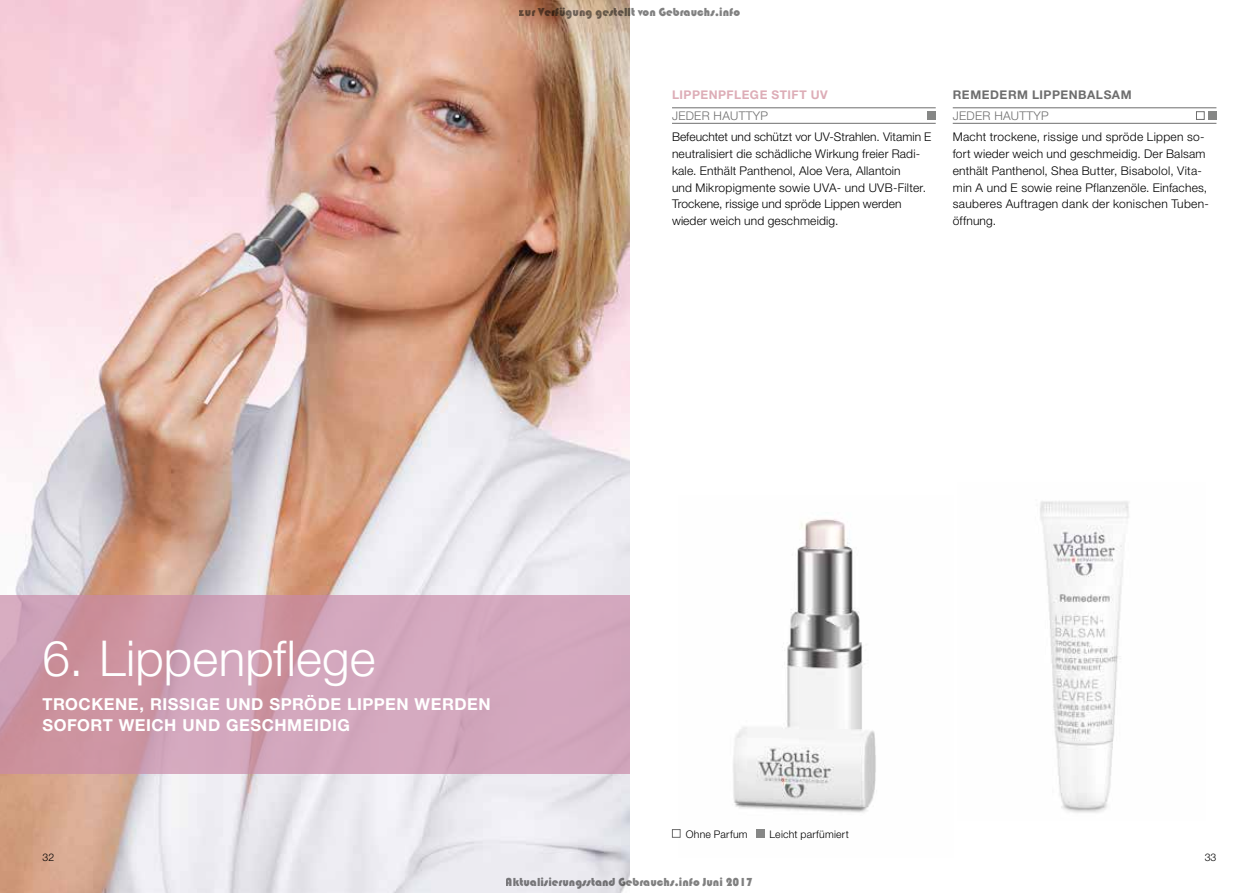
<style>
.page{position:relative;width:1259px;height:893px;background:#fff}
.page>*{position:absolute;margin:0;border:0;box-sizing:border-box;transform-origin:0 0}
.t1{font:300 49.5px "Helvetica Neue";letter-spacing:.005em;color:#fff}
.t2{font:700 16.5px/21px "Helvetica Neue";letter-spacing:.03em;color:#fff}
.t3{font:300 12px/16.8px "Helvetica Neue";letter-spacing:.015em;color:#000}
.t4{font:12px "Bauhaus 93";color:rgb(0 0 0/.5)}
.t5{font:300 12px "Helvetica Neue";letter-spacing:.025em;color:#6e6e6e}
.t6{font:700 12px "Helvetica Neue";letter-spacing:.045em;color:#6e6e6e}
.t7{font:700 12px "Helvetica Neue";letter-spacing:.04em;color:#ddadb7}
.t8{font:300 10.5px "Helvetica Neue";letter-spacing:.02em;color:#000}
</style>
<div class="page">
<img style="left:0;top:0;width:629px;height:893px">
<img style="left:680px;top:519px;width:196px;height:319px">
<img style="left:1040px;top:501px;width:89px;height:312px">
<hr style="left:672px;top:108px;width:263px;height:1px;background:#6e6e6e">
<hr style="left:672px;top:123px;width:263px;height:1px;background:#6e6e6e">
<div style="left:927px;top:111px;width:8px;height:9px;background:#868786"></div>
<hr style="left:952px;top:108px;width:264px;height:1px;background:#6e6e6e">
<hr style="left:952px;top:123px;width:264px;height:1px;background:#6e6e6e">
<div style="left:1196px;top:111px;width:8px;height:9px;border:1px solid #6e6e6e"></div>
<div style="left:1208px;top:111px;width:8px;height:9px;background:#868786"></div>
<svg style="left:0;top:595px;width:629px;height:179px;background:#d0a1b4"></svg>
<div style="left:672px;top:829px;width:8px;height:9px;border:1px solid #6e6e6e"></div>
<div style="left:756px;top:829px;width:8px;height:9px;background:#868786"></div>
<p class="t4" style="left:519px;top:6px;width:223px">zur Verfügung gestellt von Gebrauchs.info</p>
<p class="t7" style="left:672px;top:87px;width:157px">LIPPENPFLEGE STIFT UV</p>
<p class="t5" style="left:672px;top:108px;width:97px">JEDER HAUTTYP</p>
<p class="t3" style="left:672px;top:128px;width:261px">Befeuchtet und schützt vor UV-Strahlen. Vitamin E neutralisiert die schädliche Wirkung freier Radi&shy;kale. Enthält Panthenol, Aloe Vera, Allantoin<br>und Mikropigmente sowie UVA- und UVB-Filter.<br>Trockene, rissige und spröde Lippen werden wieder weich und geschmeidig.</p>
<p class="t6" style="left:952px;top:87px;width:180px">REMEDERM LIPPENBALSAM</p>
<p class="t5" style="left:952px;top:108px;width:97px">JEDER HAUTTYP</p>
<p class="t3" style="left:952px;top:128px;width:258px">Macht trockene, rissige und spröde Lippen so&shy;fort wieder weich und geschmeidig. Der Balsam enthält Panthenol, Shea Butter, Bisabolol, Vita&shy;min A und E sowie reine Pflanzenöle. Einfaches, sauberes Auftragen dank der konischen Tuben&shy;öffnung.</p>
<h1 class="t1" style="left:43px;top:628px;width:334px">6. Lippenpflege</h1>
<h2 class="t2" style="left:43px;top:693px;width:450px">TROCKENE, RISSIGE UND SPRÖDE LIPPEN WERDEN<br>SOFORT WEICH UND GESCHMEIDIG</h2>
<p class="t8" style="left:43px;top:851px;width:13px">32</p>
<p class="t8" style="left:686px;top:827px;width:63px">Ohne Parfum</p>
<p class="t8" style="left:769px;top:827px;width:81px">Leicht parfümiert</p>
<p class="t4" style="left:506px;top:875px;width:249px">Aktualisierungsstand Gebrauchs.info Juni 2017</p>
<p class="t8" style="left:1204px;top:851px;width:13px">33</p>
</div>
